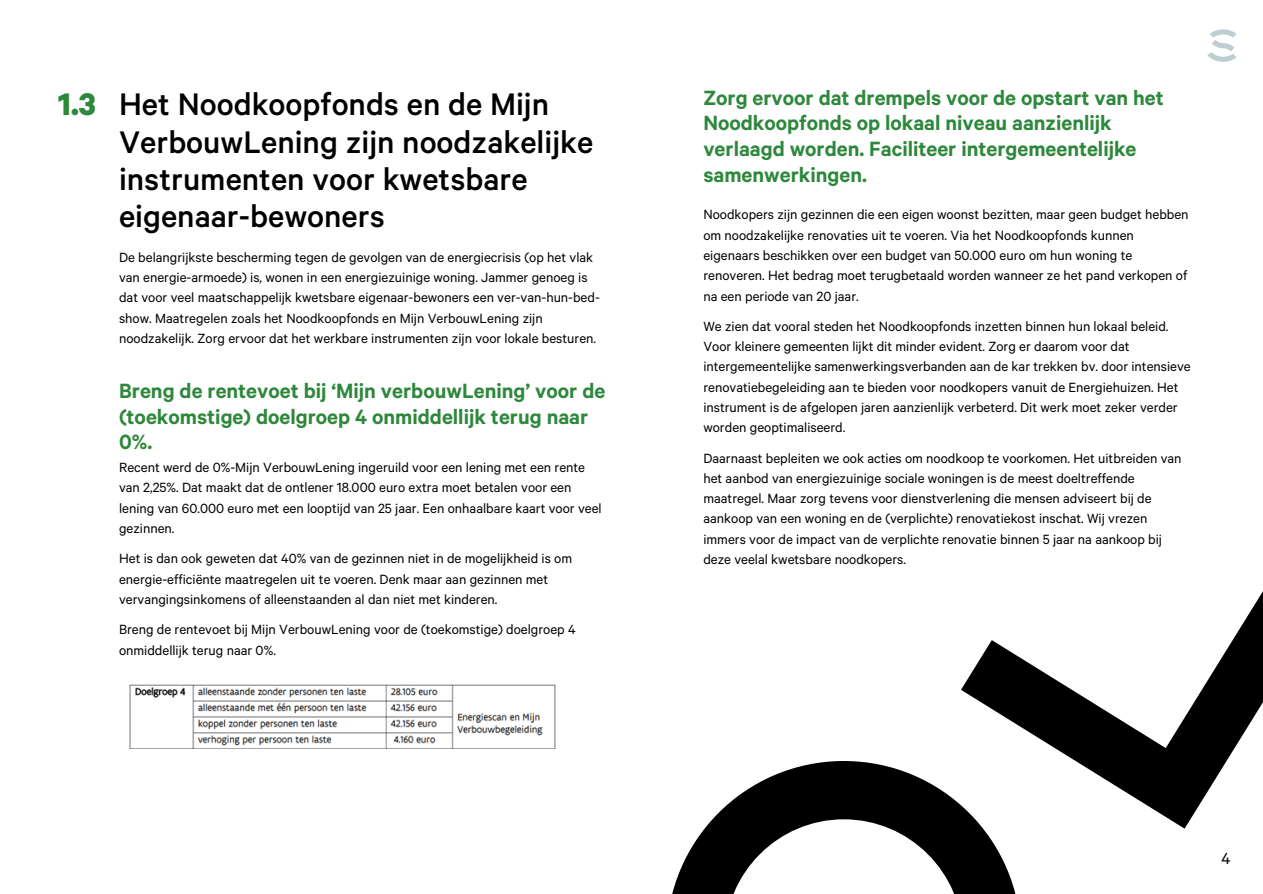
<style>
.page{position:relative;width:1263px;height:894px;background:#fff}
.page>*{position:absolute;margin:0;border:0;box-sizing:border-box;transform-origin:0 0}
.t1{font:500 35.1px/37.2px "Calibre";color:#000}
.t2{font:700 35.1px "Calibre";color:#2e883c}
.t3{font:600 23.25px/25.8px "Calibre";color:#2e883c}
.t4{font:18px "Calibre";color:#000}
.t5{font:15px/20.2px "Calibre";color:#000}
</style>
<div class="page">
<img style="left:129px;top:684px;width:427px;height:64px">
<svg style="left:672px;top:761px;width:344px;height:132px;fill:#000"></svg>
<svg style="left:961px;top:591px;width:302px;height:237px"></svg>
<svg style="left:1207px;top:29px;width:30px;height:33px"></svg>
<p class="t2" style="left:58px;top:92px;width:39px">1.3</p>
<p class="t1" style="left:119px;top:92px;width:476px">Het Noodkoopfonds en de Mijn<br>VerbouwLening zijn noodzakelijke instrumenten voor kwetsbare eigenaar-bewoners</p>
<p class="t5" style="left:119px;top:249px;width:482px">De belangrijkste bescherming tegen de gevolgen van de energiecrisis (op het vlak van energie-armoede) is, wonen in een energiezuinige woning. Jammer genoeg is dat voor veel maatschappelijk kwetsbare eigenaar-bewoners een ver-van-hun-bed&shy;show. Maatregelen zoals het Noodkoopfonds en Mijn VerbouwLening zijn noodzakelijk. Zorg ervoor dat het werkbare instrumenten zijn voor lokale besturen.</p>
<p class="t3" style="left:119px;top:381px;width:488px">Breng de rentevoet bij ‘Mijn verbouwLening’ voor de (toekomstige) doelgroep 4 onmiddellijk terug naar<br>0%.</p>
<p class="t5" style="left:119px;top:459px;width:484px">Recent werd de 0%-Mijn VerbouwLening ingeruild voor een lening met een rente van 2,25%. Dat maakt dat de ontlener 18.000 euro extra moet betalen voor een lening van 60.000 euro met een looptijd van 25 jaar. Een onhaalbare kaart voor veel gezinnen.</p>
<h2 class="t5" style="left:119px;top:550px;width:455px">Het is dan ook geweten dat 40% van de gezinnen niet in de mogelijkheid is om energie-efficiënte maatregelen uit te voeren. Denk maar aan gezinnen met vervangingsinkomens of alleenstaanden al dan niet met kinderen.</h2>
<p class="t5" style="left:119px;top:621px;width:458px">Breng de rentevoet bij Mijn VerbouwLening voor de (toekomstige) doelgroep 4 onmiddellijk terug naar 0%.</p>
<p class="t3" style="left:703px;top:88px;width:462px">Zorg ervoor dat drempels voor de opstart van het Noodkoopfonds op lokaal niveau aanzienlijk verlaagd worden. Faciliteer intergemeentelijke samenwerkingen.</p>
<h1 class="t5" style="left:703px;top:207px;width:487px">Noodkopers zijn gezinnen die een eigen woonst bezitten, maar geen budget hebben om noodzakelijke renovaties uit te voeren. Via het Noodkoopfonds kunnen eigenaars beschikken over een budget van 50.000 euro om hun woning te renoveren. Het bedrag moet terugbetaald worden wanneer ze het pand verkopen of na een periode van 20 jaar.</h1>
<p class="t5" style="left:703px;top:318px;width:489px">We zien dat vooral steden het Noodkoopfonds inzetten binnen hun lokaal beleid.<br>Voor kleinere gemeenten lijkt dit minder evident. Zorg er daarom voor dat intergemeentelijke samenwerkingsverbanden aan de kar trekken bv. door intensieve renovatiebegeleiding aan te bieden voor noodkopers vanuit de Energiehuizen. Het instrument is de afgelopen jaren aanzienlijk verbeterd. Dit werk moet zeker verder worden geoptimaliseerd.</p>
<h2 class="t5" style="left:703px;top:450px;width:480px">Daarnaast bepleiten we ook acties om noodkoop te voorkomen. Het uitbreiden van het aanbod van energiezuinige sociale woningen is de meest doeltreffende maatregel. Maar zorg tevens voor dienstverlening die mensen adviseert bij de aankoop van een woning en de (verplichte) renovatiekost inschat. Wij vrezen immers voor de impact van de verplichte renovatie binnen 5 jaar na aankoop bij deze veelal kwetsbare noodkopers.</h2>
<p class="t4" style="left:1221px;top:852px;width:11px">4</p>
</div>
